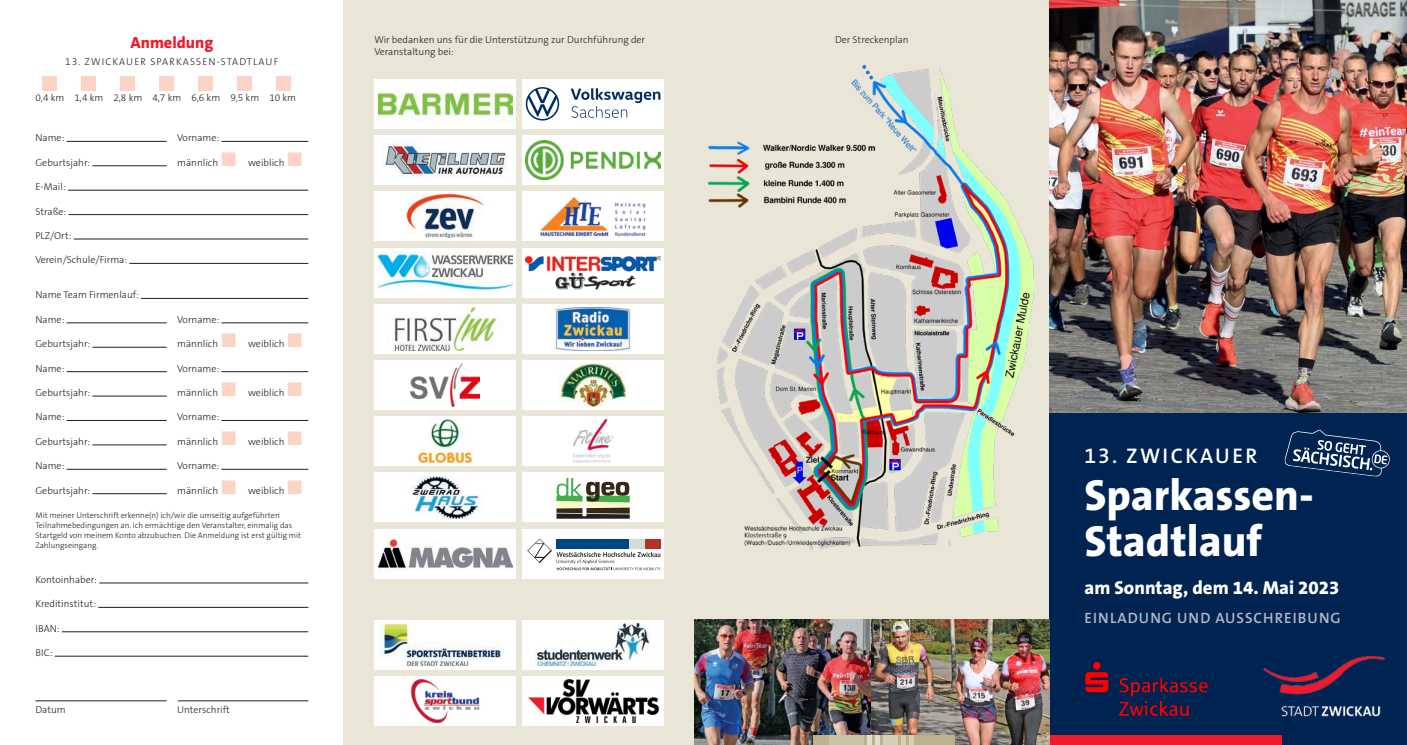
<style>
.page{position:relative;width:1407px;height:745px;background:#fff}
.page>*{position:absolute;margin:0;border:0;box-sizing:border-box;transform-origin:0 0}
.t1{font:800 43.75px/46.2px "The Sans B W8";color:#fff}
.t2{font:600 21.25px "The Sans B W6";letter-spacing:.11em;color:#fff}
.t3{font:800 18.75px "The Sans B W8";color:#fff}
.t4{font:800 16.25px "The Sans B W8";color:#ee1b2d}
.t5{font:600 15px "The Sans B W6";letter-spacing:.065em;color:#b2b8cd}
.t6{font:300 10px "The Sans B W3";color:#231f20}
.t7{font:300 10px "The Sans B W3";letter-spacing:.115em;color:#231f20}
.t8{font:300 8.12px/10px "The Sans B W3";color:#231f20}
</style>
<div class="page">
<img style="left:1049px;top:0;width:358px;height:412px">
<div style="left:1049px;top:412px;width:358px;height:332px;background:#002451"></div>
<div style="left:1049px;top:734px;width:233px;height:10px;background:#ee1b2d"></div>
<img style="left:1263px;top:656px;width:122px;height:61px">
<img style="left:1085px;top:661px;width:123px;height:53px">
<div style="left:344px;top:0;width:705px;height:744px;background:#e9e5d7"></div>
<img style="left:709px;top:66px;width:325px;height:483px">
<img style="left:694px;top:619px;width:178px;height:125px">
<img style="left:872px;top:619px;width:177px;height:125px">
<div style="left:813px;top:734px;width:142px;height:10px;background:#beb28e"></div>
<div style="left:829px;top:734px;width:35px;height:10px;background:#cbc1a3"></div>
<div style="left:867px;top:734px;width:5px;height:10px;background:#e2ddca"></div>
<div style="left:875px;top:734px;width:5px;height:10px;background:#e2ddca"></div>
<div style="left:883px;top:734px;width:15px;height:10px;background:#d7ceb5"></div>
<div style="left:901px;top:734px;width:5px;height:10px;background:#d7ceb5"></div>
<div style="left:909px;top:734px;width:5px;height:10px;background:#d7ceb5"></div>
<div style="left:374px;top:79px;width:142px;height:49px;background:#fff"></div>
<div style="left:522px;top:79px;width:142px;height:49px;background:#fff"></div>
<div style="left:374px;top:191px;width:142px;height:50px;background:#fff"></div>
<div style="left:522px;top:191px;width:142px;height:50px;background:#fff"></div>
<div style="left:374px;top:304px;width:142px;height:49px;background:#fff"></div>
<div style="left:522px;top:304px;width:142px;height:49px;background:#fff"></div>
<div style="left:374px;top:416px;width:142px;height:49px;background:#fff"></div>
<div style="left:522px;top:416px;width:142px;height:49px;background:#fff"></div>
<div style="left:374px;top:472px;width:142px;height:50px;background:#fff"></div>
<div style="left:374px;top:135px;width:142px;height:50px;background:#fff"></div>
<div style="left:522px;top:135px;width:142px;height:50px;background:#fff"></div>
<div style="left:374px;top:247px;width:142px;height:50px;background:#fff"></div>
<div style="left:522px;top:247px;width:142px;height:50px;background:#fff"></div>
<div style="left:374px;top:360px;width:142px;height:49px;background:#fff"></div>
<div style="left:522px;top:360px;width:142px;height:49px;background:#fff"></div>
<div style="left:522px;top:528px;width:142px;height:50px;background:#fff"></div>
<div style="left:374px;top:528px;width:142px;height:50px;background:#fff"></div>
<div style="left:522px;top:472px;width:142px;height:50px;background:#fff"></div>
<div style="left:374px;top:619px;width:142px;height:50px;background:#fff"></div>
<div style="left:522px;top:619px;width:142px;height:50px;background:#fff"></div>
<div style="left:374px;top:675px;width:142px;height:50px;background:#fff"></div>
<div style="left:522px;top:675px;width:142px;height:50px;background:#fff"></div>
<img style="left:378px;top:92px;width:134px;height:28px">
<svg style="left:571px;top:88px;width:89px;height:30px"></svg>
<svg style="left:526px;top:87px;width:33px;height:33px"></svg>
<img style="left:406px;top:195px;width:78px;height:42px">
<img style="left:555px;top:307px;width:76px;height:43px">
<img style="left:558px;top:363px;width:68px;height:43px">
<img style="left:573px;top:419px;width:40px;height:43px">
<svg style="left:527px;top:538px;width:133px;height:32px"></svg>
<img style="left:383px;top:144px;width:123px;height:34px">
<img style="left:526px;top:141px;width:134px;height:38px">
<img style="left:378px;top:251px;width:134px;height:39px">
<img style="left:394px;top:307px;width:103px;height:43px">
<img style="left:526px;top:255px;width:134px;height:35px">
<img style="left:411px;top:363px;width:69px;height:43px">
<img style="left:418px;top:419px;width:55px;height:43px">
<img style="left:410px;top:476px;width:72px;height:42px">
<img style="left:379px;top:623px;width:122px;height:42px">
<img style="left:411px;top:679px;width:69px;height:42px">
<img style="left:528px;top:679px;width:132px;height:42px">
<img style="left:535px;top:623px;width:116px;height:42px">
<img style="left:540px;top:197px;width:106px;height:40px">
<img style="left:378px;top:539px;width:134px;height:32px">
<svg style="left:556px;top:478px;width:74px;height:40px"></svg>
<hr style="left:67px;top:141px;width:100px;height:1px;background:#231f20">
<hr style="left:221px;top:141px;width:87px;height:1px;background:#231f20">
<hr style="left:92px;top:165px;width:75px;height:1px;background:#231f20">
<hr style="left:68px;top:190px;width:240px;height:1px;background:#231f20">
<hr style="left:68px;top:214px;width:240px;height:1px;background:#231f20">
<hr style="left:74px;top:239px;width:234px;height:1px;background:#231f20">
<hr style="left:129px;top:263px;width:179px;height:1px;background:#231f20">
<hr style="left:141px;top:298px;width:167px;height:1px;background:#231f20">
<hr style="left:67px;top:322px;width:100px;height:1px;background:#231f20">
<hr style="left:221px;top:322px;width:87px;height:1px;background:#231f20">
<hr style="left:92px;top:347px;width:75px;height:1px;background:#231f20">
<hr style="left:67px;top:371px;width:100px;height:1px;background:#231f20">
<hr style="left:221px;top:371px;width:87px;height:1px;background:#231f20">
<hr style="left:92px;top:395px;width:75px;height:1px;background:#231f20">
<hr style="left:67px;top:420px;width:100px;height:1px;background:#231f20">
<hr style="left:221px;top:420px;width:87px;height:1px;background:#231f20">
<hr style="left:92px;top:444px;width:75px;height:1px;background:#231f20">
<hr style="left:67px;top:469px;width:100px;height:1px;background:#231f20">
<hr style="left:221px;top:469px;width:87px;height:1px;background:#231f20">
<hr style="left:92px;top:493px;width:75px;height:1px;background:#231f20">
<hr style="left:99px;top:582px;width:209px;height:1px;background:#231f20">
<hr style="left:98px;top:606px;width:210px;height:1px;background:#231f20">
<hr style="left:62px;top:631px;width:246px;height:1px;background:#231f20">
<hr style="left:55px;top:655px;width:253px;height:1px;background:#231f20">
<hr style="left:35px;top:700px;width:132px;height:1px;background:#231f20">
<hr style="left:178px;top:700px;width:130px;height:1px;background:#231f20">
<div style="left:43px;top:76px;width:14px;height:14px;background:#fcd3c4"></div>
<div style="left:81px;top:76px;width:15px;height:14px;background:#fcd3c4"></div>
<div style="left:120px;top:76px;width:15px;height:14px;background:#fcd3c4"></div>
<div style="left:159px;top:76px;width:15px;height:14px;background:#fcd3c4"></div>
<div style="left:198px;top:76px;width:15px;height:14px;background:#fcd3c4"></div>
<div style="left:237px;top:76px;width:15px;height:14px;background:#fcd3c4"></div>
<div style="left:276px;top:76px;width:15px;height:14px;background:#fcd3c4"></div>
<svg style="left:1284px;top:429px;width:106px;height:47px"></svg>
<p class="t4" style="left:131px;top:32px;width:84px">Anmeldung</p>
<p class="t7" style="left:65px;top:55px;width:215px">13. ZWICKAUER SPARKASSEN-STADTLAUF</p>
<p class="t6" style="left:35px;top:91px;width:262px">0,4 km 1,4 km 2,8 km 4,7 km 6,6 km 9,5 km 10 km</p>
<p class="t6" style="left:35px;top:131px;width:31px">Name:</p>
<p class="t6" style="left:177px;top:131px;width:44px">Vorname:</p>
<p class="t6" style="left:35px;top:156px;width:56px">Geburtsjahr:</p>
<p class="t6" style="left:177px;top:156px;width:42px">männlich</p>
<p class="t6" style="left:248px;top:156px;width:38px">weiblich</p>
<p class="t6" style="left:35px;top:180px;width:32px">E-Mail:</p>
<p class="t6" style="left:35px;top:205px;width:32px">Straße:</p>
<p class="t6" style="left:35px;top:229px;width:38px">PLZ/Ort:</p>
<p class="t6" style="left:35px;top:253px;width:93px">Verein/Schule/Firma:</p>
<p class="t6" style="left:35px;top:288px;width:105px">Name Team Firmenlauf:</p>
<p class="t6" style="left:35px;top:313px;width:31px">Name:</p>
<p class="t6" style="left:177px;top:313px;width:44px">Vorname:</p>
<p class="t6" style="left:35px;top:337px;width:56px">Geburtsjahr:</p>
<p class="t6" style="left:177px;top:337px;width:42px">männlich</p>
<p class="t6" style="left:248px;top:337px;width:38px">weiblich</p>
<p class="t6" style="left:35px;top:361px;width:31px">Name:</p>
<p class="t6" style="left:177px;top:361px;width:44px">Vorname:</p>
<p class="t6" style="left:35px;top:386px;width:56px">Geburtsjahr:</p>
<p class="t6" style="left:177px;top:386px;width:42px">männlich</p>
<p class="t6" style="left:248px;top:386px;width:38px">weiblich</p>
<p class="t6" style="left:35px;top:410px;width:31px">Name:</p>
<p class="t6" style="left:177px;top:410px;width:44px">Vorname:</p>
<p class="t6" style="left:35px;top:435px;width:56px">Geburtsjahr:</p>
<p class="t6" style="left:177px;top:435px;width:42px">männlich</p>
<p class="t6" style="left:248px;top:435px;width:38px">weiblich</p>
<p class="t6" style="left:35px;top:459px;width:31px">Name:</p>
<p class="t6" style="left:177px;top:459px;width:44px">Vorname:</p>
<p class="t6" style="left:35px;top:483px;width:56px">Geburtsjahr:</p>
<p class="t6" style="left:177px;top:483px;width:42px">männlich</p>
<p class="t6" style="left:248px;top:483px;width:38px">weiblich</p>
<p class="t8" style="left:35px;top:510px;width:267px">Mit meiner Unterschrift erkenne(n) ich/wir die umseitig aufgeführten Teilnahmebedingungen an. Ich ermächtige den Veranstalter, einmalig das Startgeld von meinem Konto abzubuchen. Die Anmeldung ist erst gültig mit Zahlungseingang.</p>
<p class="t6" style="left:35px;top:572px;width:63px">Kontoinhaber:</p>
<p class="t6" style="left:35px;top:597px;width:62px">Kreditinstitut:</p>
<p class="t6" style="left:35px;top:621px;width:26px">IBAN:</p>
<p class="t6" style="left:35px;top:646px;width:19px">BIC:</p>
<p class="t6" style="left:35px;top:703px;width:32px">Datum</p>
<p class="t6" style="left:177px;top:703px;width:54px">Unterschrift</p>
<p class="t6" style="left:374px;top:33px;width:272px">Wir bedanken uns für die Unterstützung zur Durchführung der</p>
<p class="t6" style="left:835px;top:33px;width:75px">Der Streckenplan</p>
<p class="t6" style="left:374px;top:45px;width:81px">Veranstaltung bei:</p>
<p class="t2" style="left:1084px;top:442px;width:174px">13. ZWICKAUER</p>
<p class="t1" style="left:1084px;top:471px;width:231px">Sparkassen-<br>Stadtlauf</p>
<p class="t3" style="left:1084px;top:575px;width:256px">am Sonntag, dem 14. Mai 2023</p>
<p class="t5" style="left:1084px;top:607px;width:258px">EINLADUNG UND AUSSCHREIBUNG</p>
</div>
